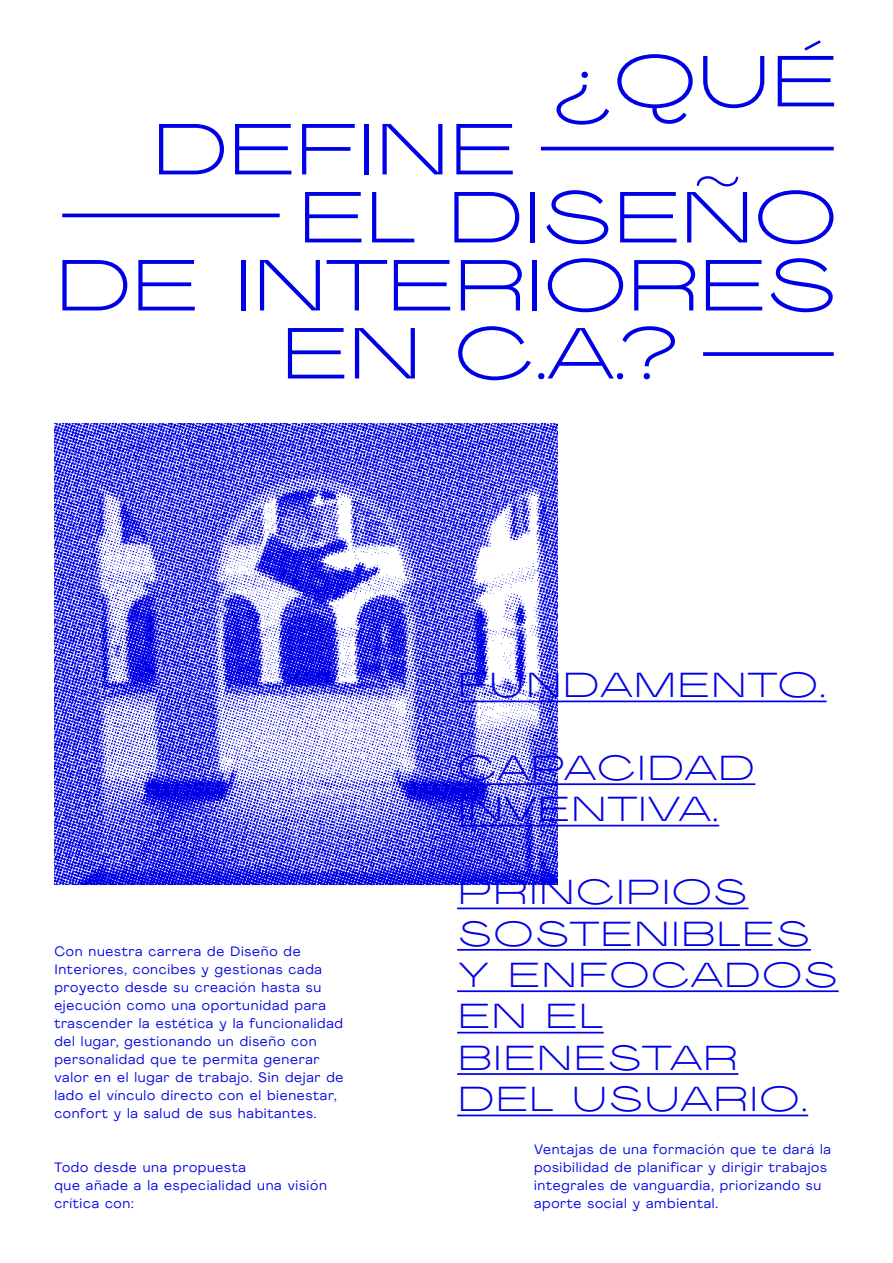
<style>
.page{position:relative;width:893px;height:1263px;background:#fff}
.page>*{position:absolute;margin:0;border:0;box-sizing:border-box;transform-origin:0 0}
.t1{font:71.7px "Agrandir Oversized Light F2";letter-spacing:-.04em;color:#0000e6}
.t2{font:34.5px/41.4px "Agrandir Oversized Light F2";color:#0000e6}
.t3{font:13.5px/18px "Agrandir Regular C3";color:#0000e6}
</style>
<div class="page">
<hr style="left:541px;top:147px;width:293px;height:3px;background:#0000e6">
<hr style="left:62px;top:214px;width:218px;height:3px;background:#0000e6">
<svg style="left:703px;top:352px;width:131px;height:4px"></svg>
<img style="left:54px;top:423px;width:503px;height:461px">
<hr style="left:457px;top:700px;width:370px;height:2px;background:#0000e6">
<hr style="left:457px;top:783px;width:298px;height:2px;background:#0000e6">
<hr style="left:457px;top:825px;width:262px;height:1px;background:#0000e6">
<hr style="left:457px;top:907px;width:291px;height:2px;background:#0000e6">
<hr style="left:457px;top:949px;width:354px;height:2px;background:#0000e6">
<hr style="left:457px;top:990px;width:382px;height:2px;background:#0000e6">
<hr style="left:457px;top:1032px;width:147px;height:1px;background:#0000e6">
<hr style="left:457px;top:1073px;width:281px;height:2px;background:#0000e6">
<hr style="left:457px;top:1114px;width:351px;height:2px;background:#0000e6">
<h1 class="t1" style="left:551px;top:34px;width:290px">¿QUÉ</h1>
<h1 class="t1" style="left:151px;top:102px;width:369px">DEFINE</h1>
<h1 class="t1" style="left:297px;top:170px;width:544px">EL DISEÑO</h1>
<h1 class="t1" style="left:54px;top:238px;width:786px">DE INTERIORES</h1>
<h1 class="t1" style="left:279px;top:306px;width:403px">EN C.A.?</h1>
<h2 class="t2" style="left:457px;top:663px;width:371px">FUNDAMENTO.</h2>
<p class="t3" style="left:54px;top:942px;width:291px">Con nuestra carrera de Diseño de Interiores, concibes y gestionas cada proyecto desde su creación hasta su ejecución como una oportunidad para trascender la estética y la funcionalidad del lugar, gestionando un diseño con personalidad que te permita generar valor en el lugar de trabajo. Sin dejar de lado el vínculo directo con el bienestar, confort y la salud de sus habitantes.</p>
<p class="t3" style="left:54px;top:1158px;width:275px">Todo desde una propuesta<br>que añade a la especialidad una visión crítica con:</p>
<h2 class="t2" style="left:457px;top:746px;width:300px">CAPACIDAD<br>INVENTIVA.</h2>
<h2 class="t2" style="left:457px;top:870px;width:383px">PRINCIPIOS<br>SOSTENIBLES<br>Y ENFOCADOS<br>EN EL<br>BIENESTAR<br>DEL USUARIO.</h2>
<p class="t3" style="left:534px;top:1140px;width:299px">Ventajas de una formación que te dará la posibilidad de planificar y dirigir trabajos integrales de vanguardia, priorizando su aporte social y ambiental.</p>
</div>
